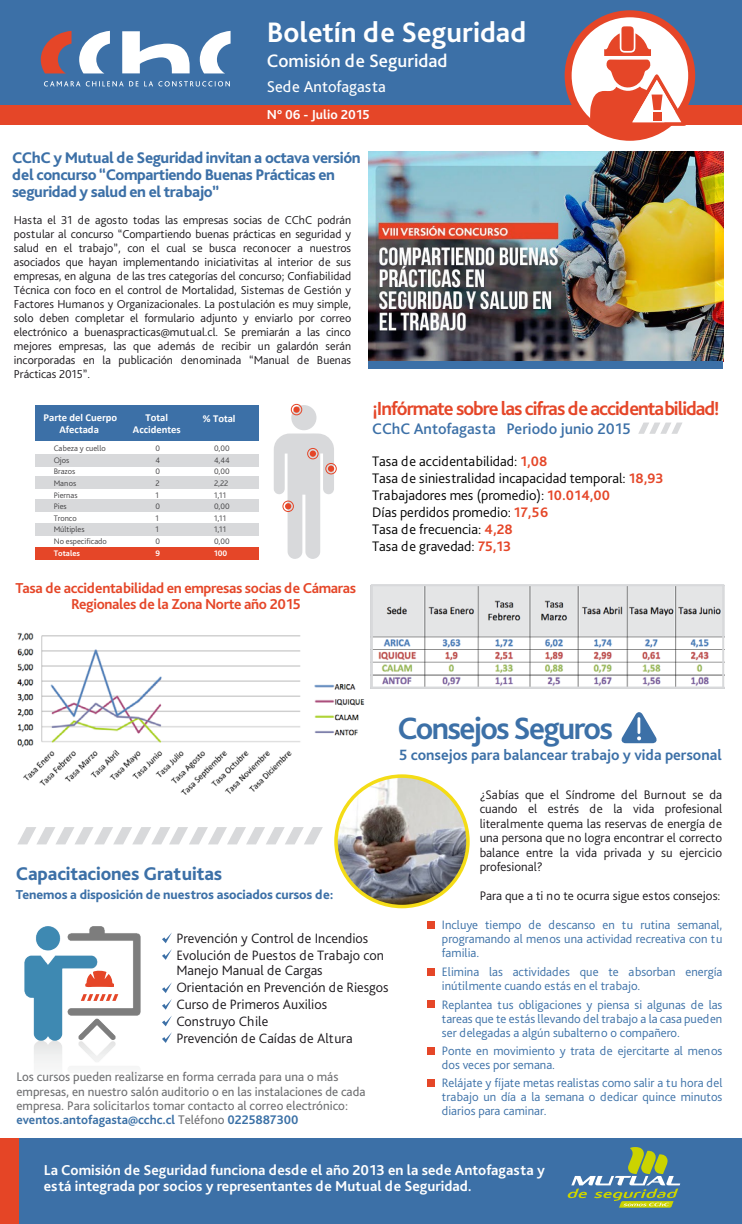
<style>
.page{position:relative;width:742px;height:1224px;background:#fff}
.page>*{position:absolute;margin:0;border:0;box-sizing:border-box;transform-origin:0 0}
.t1{font:700 32.3px "Bliss Pro";letter-spacing:-.05em;color:#3c70a7}
.t2{font:700 29.5px "Bliss Pro";color:#fff}
.t3{font:700 19.8px "Bliss Pro";letter-spacing:-.05em;color:#e54628}
.t4{font:800 19.3px "Bliss Pro";letter-spacing:-.01em;color:#3c70a7}
.t5{font:500 18.9px "Bliss Pro";color:#fff}
.t6{font:16.4px "Bliss Pro";color:#fff}
.t7{font:800 16.1px/17.1px "Bliss Pro";letter-spacing:-.025em;color:#3c70a7}
.t8{font:500 16px "Bliss Pro";color:#3c70a7}
.t9{font:700 15.6px "Bliss Pro";color:#3c70a7}
.t10{font:700 15px/17px "Bliss Pro";color:#fff}
.t11{font:700 15px/16px "Bliss Pro";letter-spacing:-.025em;color:#e54628;text-align:center}
.t12{font:300 14.4px/17px "Bliss Pro";color:#000}
.t13{font:300 14.2px/17px "Bliss Pro";color:#1a171b}
.t14{font:700 13.6px "Bliss Pro";color:#fff}
.t15{font:800 13.5px "Bliss Pro";letter-spacing:-.01em;color:#3c70a7}
.t16{font:13.1px/14.1px "Bliss Pro";color:#6f7072}
.t17{font:300 13px/14.5px "Bliss Pro";color:#1a171b;text-align:justify}
.t18{font:300 12.7px/13.9px "Bliss Pro";color:#3b70a7;text-align:justify}
.t19{font:300 12px/14px "Bliss Pro";color:#1a171b;text-align:justify}
.t20{font:700 10.6px/12.7px "Calibri";color:#fff;text-align:center}
.t21{font:300 8.4px/11.6px "Bliss Pro";color:#414042}
.t22{font:700 8.4px "Bliss Pro";color:#fff}
.s1{font-weight:700;color:#e54628}
.s2{font-weight:700;color:#3a70a6}
</style>
<div class="page">
<div style="left:1px;top:1138px;width:740px;height:86px;background:#3c70a7"></div>
<div style="left:0;top:1138px;width:19px;height:86px;background:#e54526"></div>
<div style="left:0;top:0;width:741px;height:107px;background:#3c70a7"></div>
<div style="left:0;top:105px;width:741px;height:20px;background:#e54628"></div>
<svg style="left:122px;top:31px;width:67px;height:42px"></svg>
<svg style="left:200px;top:31px;width:30px;height:42px"></svg>
<svg style="left:79px;top:31px;width:31px;height:42px"></svg>
<svg style="left:41px;top:31px;width:30px;height:42px"></svg>
<svg style="left:44px;top:81px;width:186px;height:5px"></svg>
<svg style="left:564px;top:10px;width:131px;height:131px"></svg>
<svg style="left:567px;top:1147px;width:113px;height:60px"></svg>
<svg style="left:371px;top:584px;width:353px;height:105px"></svg>
<img style="left:24px;top:927px;width:117px;height:137px">
<svg style="left:85px;top:970px;width:29px;height:17px"></svg>
<svg style="left:81px;top:994px;width:37px;height:7px"></svg>
<svg style="left:162px;top:932px;width:10px;height:11px"></svg>
<svg style="left:162px;top:949px;width:10px;height:11px"></svg>
<svg style="left:162px;top:982px;width:10px;height:11px"></svg>
<svg style="left:162px;top:999px;width:10px;height:10px"></svg>
<svg style="left:162px;top:1016px;width:10px;height:10px"></svg>
<svg style="left:162px;top:1032px;width:10px;height:11px"></svg>
<svg style="left:621px;top:712px;width:36px;height:31px"></svg>
<img style="left:368px;top:152px;width:355px;height:209px">
<div style="left:368px;top:361px;width:355px;height:7px;background:#3c70a7"></div>
<div style="left:35px;top:454px;width:224px;height:13px;background:#d8d9db"></div>
<div style="left:35px;top:476px;width:224px;height:13px;background:#d8d9db"></div>
<div style="left:35px;top:499px;width:224px;height:13px;background:#d8d9db"></div>
<div style="left:35px;top:523px;width:224px;height:13px;background:#d8d9db"></div>
<div style="left:35px;top:547px;width:223px;height:12px;background:#e54628"></div>
<div style="left:35px;top:405px;width:224px;height:35px;background:#3c70a7"></div>
<div style="left:291px;top:405px;width:25px;height:25px;background:#d8d9db;border-radius:50%"></div>
<div style="left:293px;top:406px;width:6px;height:7px;background:#e54628;border-radius:50%"></div>
<div style="left:291px;top:404px;width:11px;height:11px;border:1px solid #e54628;border-radius:50%"></div>
<div style="left:325px;top:463px;width:12px;height:11px;border:1px solid #e54628;border-radius:50%"></div>
<svg style="left:274px;top:433px;width:60px;height:126px"></svg>
<div style="left:282px;top:500px;width:12px;height:12px;border:1px solid #e54628;border-radius:50%"></div>
<div style="left:310px;top:450px;width:6px;height:7px;background:#e54628;border-radius:50%"></div>
<div style="left:307px;top:448px;width:11px;height:11px;border:1px solid #e54628;border-radius:50%"></div>
<svg style="left:638px;top:422px;width:44px;height:12px"></svg>
<div style="left:427px;top:921px;width:8px;height:7px;background:#e54628"></div>
<div style="left:427px;top:968px;width:8px;height:8px;background:#e54628"></div>
<div style="left:427px;top:1000px;width:8px;height:7px;background:#e54628"></div>
<div style="left:427px;top:1047px;width:8px;height:7px;background:#e54628"></div>
<div style="left:427px;top:1079px;width:8px;height:7px;background:#e54628"></div>
<img style="left:17px;top:633px;width:348px;height:162px">
<div style="left:334px;top:774px;width:135px;height:134px;border:7px solid #f4dc16;border-radius:50%"></div>
<svg style="left:18px;top:827px;width:305px;height:17px"></svg>
<img style="left:338px;top:778px;width:128px;height:127px">
<h2 class="t2" style="left:267px;top:14px;width:261px">Boletín de Seguridad</h2>
<h3 class="t5" style="left:267px;top:49px;width:182px">Comisión de Seguridad</h3>
<h3 class="t6" style="left:267px;top:77px;width:120px">Sede Antofagasta</h3>
<p class="t14" style="left:267px;top:106px;width:104px">N° 06 - Julio 2015</p>
<h3 class="t7" style="left:12px;top:149px;width:350px">CChC y Mutual de Seguridad invitan a octava versión del concurso “Compartiendo Buenas Prácticas en seguridad y salud en el trabajo”</h3>
<p class="t19" style="left:14px;top:213px;width:339px">Hasta el 31 de agosto todas las empresas socias de CChC podrán postular al concurso “Compartiendo buenas prácticas en seguridad y salud en el trabajo”, con el cual se busca reconocer a nuestros asociados que hayan implementando iniciativitas al interior de sus empresas, en alguna de las tres categorías del concurso; Confiabilidad Técnica con foco en el control de Mortalidad, Sistemas de Gestión y Factores Humanos y Organizacionales. La postulación es muy simple, solo deben completar el formulario adjunto y enviarlo por correo electrónico a buenaspracticas@mutual.cl. Se premiarán a las cinco mejores empresas, las que además de recibir un galardón serán incorporadas en la publicación denominada “Manual de Buenas Prácticas 2015”.</p>
<p class="t20" style="left:43px;top:411px;width:75px">Parte del Cuerpo</p>
<p class="t20" style="left:203px;top:412px;width:34px">% Total</p>
<p class="t20" style="left:59px;top:424px;width:41px">Afectada</p>
<p class="t21" style="left:54px;top:442px;width:55px">Cabeza y cuello<br>Ojos<br>Brazos<br>Manos<br>Piernas<br>Pies<br>Tronco<br>Múltiples<br>No especificado</p>
<p class="t22" style="left:54px;top:547px;width:28px">Totales</p>
<p class="t20" style="left:133px;top:411px;width:49px">Total<br>Accidentes</p>
<p class="t21" style="left:155px;top:442px;width:6px">0<br>4<br>0<br>2<br>1<br>0<br>1<br>1<br>0</p>
<p class="t22" style="left:155px;top:547px;width:6px">9</p>
<p class="t21" style="left:214px;top:442px;width:17px">0,00<br>4,44<br>0,00<br>2,22<br>1,11<br>0,00<br>1,11<br>1,11<br>0,00</p>
<p class="t22" style="left:214px;top:547px;width:15px">100</p>
<p class="t11" style="left:15px;top:580px;width:342px">Tasa de accidentabilidad en empresas socias de Cámaras<br>Regionales de la Zona Norte año 2015</p>
<h3 class="t3" style="left:372px;top:396px;width:348px">¡Infórmate sobre las cifras de accidentabilidad!</h3>
<h3 class="t8" style="left:372px;top:418px;width:260px">CChC Antofagasta Periodo junio 2015</h3>
<p class="t12" style="left:372px;top:453px;width:293px">Tasa de accidentabilidad: <span class="s1">1,08<br></span>Tasa de siniestralidad incapacidad temporal: <span class="s1">18,93<br></span>Trabajadores mes (promedio): <span class="s1">10.014,00<br></span>Días perdidos promedio: <span class="s1">17,56<br></span>Tasa de frecuencia: <span class="s1">4,28<br></span>Tasa de gravedad: <span class="s1">75,13</span></p>
<h1 class="t1" style="left:397px;top:708px;width:217px">Consejos Seguros</h1>
<p class="t9" style="left:399px;top:745px;width:324px">5 consejos para balancear trabajo y vida personal</p>
<h3 class="t4" style="left:16px;top:861px;width:208px">Capacitaciones Gratuitas</h3>
<p class="t15" style="left:16px;top:886px;width:319px">Tenemos a disposición de nuestros asociados cursos de:</p>
<p class="t13" style="left:176px;top:929px;width:209px">Prevención y Control de Incendios<br>Evolución de Puestos de Trabajo con</p>
<p class="t13" style="left:176px;top:961px;width:214px">Manejo Manual de Cargas<br>Orientación en Prevención de Riesgos<br>Curso de Primeros Auxilios<br>Construyo Chile<br>Prevención de Caídas de Altura</p>
<p class="t16" style="left:17px;top:1069px;width:350px">Los cursos pueden realizarse en forma cerrada para una o más empresas, en nuestro salón auditorio o en las instalaciones de cada empresa. Para solicitarlos tomar contacto al correo electrónico: <span class="s2">eventos.antofagasta@cchc.cl</span> Teléfono <span class="s2">0225887300</span></p>
<p class="t17" style="left:479px;top:787px;width:244px">¿Sabías que el Síndrome del Burnout se da cuando el estrés de la vida profesional literalmente quema las reservas de energía de una persona que no logra encontrar el correcto balance entre la vida privada y su ejercicio profesional?</p>
<p class="t17" style="left:479px;top:888px;width:242px">Para que a ti no te ocurra sigue estos consejos:</p>
<p class="t18" style="left:442px;top:917px;width:282px">Incluye tiempo de descanso en tu rutina semanal, programando al menos una actividad recreativa con tu familia.</p>
<p class="t18" style="left:442px;top:965px;width:282px">Elimina las actividades que te absorban energía inútilmente cuando estás en el trabajo.</p>
<p class="t18" style="left:442px;top:997px;width:282px">Replantea tus obligaciones y piensa si algunas de las tareas que te estás llevando del trabajo a la casa pueden ser delegadas a algún subalterno o compañero.</p>
<p class="t18" style="left:442px;top:1043px;width:282px">Ponte en movimiento y trata de ejercitarte al menos dos veces por semana.</p>
<p class="t18" style="left:442px;top:1076px;width:282px">Relájate y fíjate metas realistas como salir a tu hora del trabajo un día a la semana o dedicar quince minutos diarios para caminar.</p>
<p class="t10" style="left:44px;top:1160px;width:502px">La Comisión de Seguridad funciona desde el año 2013 en la sede Antofagasta y está integrada por socios y representantes de Mutual de Seguridad.</p>
</div>
